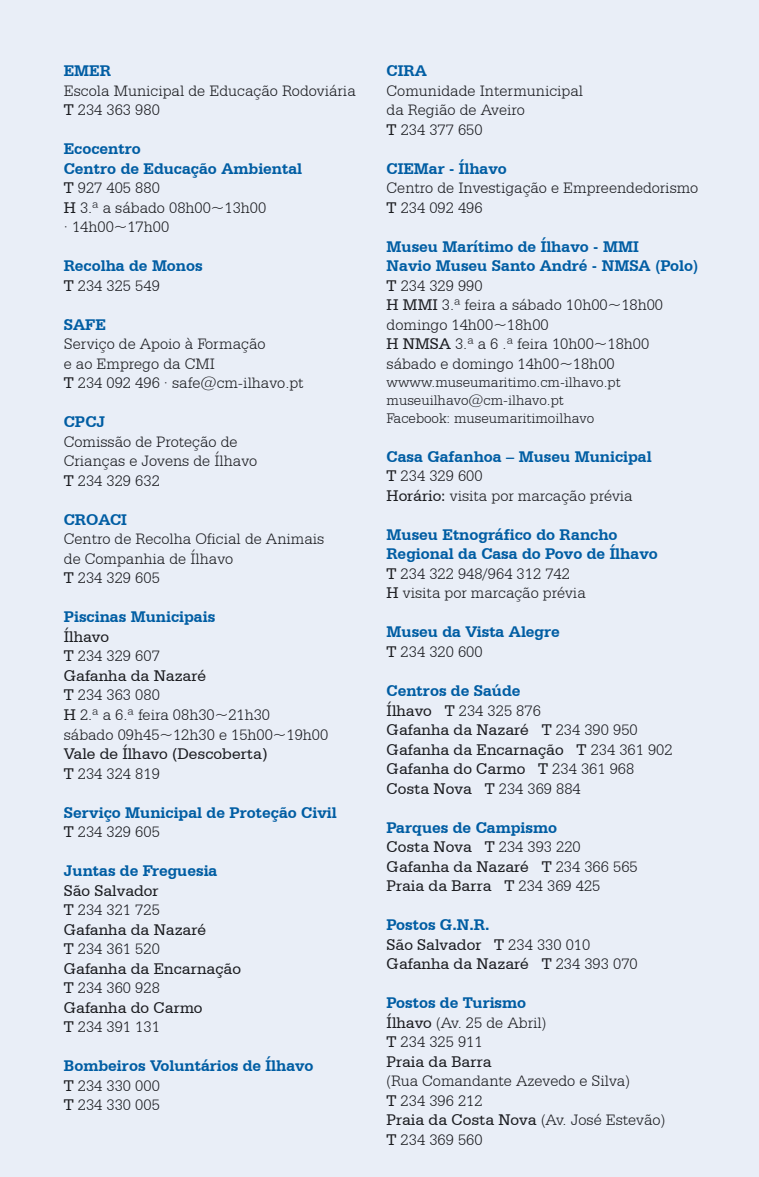
<style>
.page{position:relative;width:759px;height:1177px;background:#fff}
.page>*{position:absolute;margin:0;border:0;box-sizing:border-box;transform-origin:0 0}
.t1{font:300 16.25px/19.5px "Serifa BT";color:#1b1c20}
.t2{font:16.25px/19.5px "Serifa BT";color:#1b1c20}
.t3{font:700 16.25px/19.5px "Serifa BT";color:#005da3}
.t4{font:300 15px/18px "Serifa BT";color:#1b1c20}
.s1{font-weight:400}
.s2{font-weight:700;color:#005da3}
.s3{font-weight:400;color:#1b1c20}
.s4{font-weight:300;color:#1b1c20}
.s5{font-weight:300}
</style>
<div class="page">
<div style="left:0;top:0;width:758px;height:1176px;background:#e9eef7"></div>
<p class="t3" style="left:64px;top:61px;width:49px">EMER</p>
<p class="t1" style="left:64px;top:80px;width:293px">Escola Municipal de Educação Rodoviária<br><span class="s1">T</span> 234 363 980</p>
<p class="t1" style="left:64px;top:139px;width:240px"><span class="s2">Ecocentro<br>Centro de Educação Ambiental<br></span><span class="s1">T</span> 927 405 880<br><span class="s1">H</span> 3.ª a sábado 08h00~13h00<br>· 14h00~17h00</p>
<p class="t3" style="left:64px;top:256px;width:140px">Recolha de Monos<br><span class="s3">T</span> <span class="s4">234 325 549</span></p>
<p class="t3" style="left:64px;top:314px;width:44px">SAFE</p>
<p class="t1" style="left:64px;top:334px;width:241px">Serviço de Apoio à Formação<br>e ao Emprego da CMI<br><span class="s1">T</span> 234 092 496 · safe@cm-ilhavo.pt</p>
<p class="t3" style="left:64px;top:412px;width:43px">CPCJ</p>
<p class="t1" style="left:64px;top:431px;width:195px">Comissão de Proteção de<br>Crianças e Jovens de Ílhavo<br><span class="s1">T</span> 234 329 632</p>
<p class="t3" style="left:64px;top:509px;width:65px">CROACI</p>
<p class="t1" style="left:64px;top:529px;width:262px">Centro de Recolha Oficial de Animais de Companhia de Ílhavo<br><span class="s1">T</span> 234 329 605</p>
<p class="t3" style="left:64px;top:607px;width:153px">Piscinas Municipais</p>
<p class="t1" style="left:64px;top:626px;width:266px"><span class="s1">Ílhavo<br>T</span> 234 329 607<br><span class="s1">Gafanha da Nazaré<br>T</span> 234 363 080<br><span class="s1">H</span> 2.ª a 6.ª feira 08h30~21h30<br>sábado 09h45~12h30 e 15h00~19h00</p>
<p class="t2" style="left:64px;top:743px;width:205px">Vale de Ílhavo (Descoberta)<br>T <span class="s5">234 324 819</span></p>
<p class="t3" style="left:64px;top:802px;width:274px">Serviço Municipal de Proteção Civil<br><span class="s3">T</span> <span class="s4">234 329 605</span></p>
<p class="t3" style="left:64px;top:860px;width:155px">Juntas de Freguesia</p>
<p class="t2" style="left:64px;top:880px;width:178px">São Salvador<br>T <span class="s5">234 321 725<br></span>Gafanha da Nazaré<br>T <span class="s5">234 361 520<br></span>Gafanha da Encarnação<br>T <span class="s5">234 360 928<br></span>Gafanha do Carmo<br>T <span class="s5">234 391 131</span></p>
<p class="t3" style="left:64px;top:1055px;width:251px">Bombeiros Voluntários de Ílhavo<br><span class="s3">T</span> <span class="s4">234 330 000<br></span><span class="s3">T</span> <span class="s4">234 330 005</span></p>
<p class="t3" style="left:386px;top:61px;width:42px">CIRA</p>
<p class="t1" style="left:386px;top:80px;width:198px">Comunidade Intermunicipal da Região de Aveiro<br><span class="s1">T</span> 234 377 650</p>
<p class="t3" style="left:386px;top:158px;width:122px">CIEMar - Ílhavo</p>
<p class="t1" style="left:386px;top:178px;width:313px">Centro de Investigação e Empreendedorismo<br><span class="s1">T</span> 234 092 496</p>
<p class="t1" style="left:386px;top:236px;width:313px"><span class="s2">Museu Marítimo de Ílhavo - MMI<br>Navio Museu Santo André - NMSA (Polo)<br></span><span class="s1">T</span> 234 329 990<br><span class="s1">H MMI</span> 3.ª feira a sábado 10h00~18h00 domingo 14h00~18h00<br><span class="s1">H NMSA</span> 3.ª a 6 .ª feira 10h00~18h00 sábado e domingo 14h00~18h00</p>
<p class="t4" style="left:386px;top:373px;width:235px">wwww.museumaritimo.cm-ilhavo.pt museuilhavo@cm-ilhavo.pt<br>Facebook: museumaritimoilhavo</p>
<p class="t1" style="left:386px;top:446px;width:266px"><span class="s2">Casa Gafanhoa – Museu Municipal<br></span><span class="s1">T</span> 234 329 600<br><span class="s1">Horário:</span> visita por marcação prévia</p>
<p class="t3" style="left:386px;top:524px;width:272px">Museu Etnográfico do Rancho<br>Regional da Casa do Povo de Ílhavo<br><span class="s3">T</span> <span class="s4">234 322 948/964 312 742<br></span><span class="s3">H</span> <span class="s4">visita por marcação prévia</span></p>
<p class="t3" style="left:386px;top:622px;width:175px">Museu da Vista Alegre<br><span class="s3">T</span> <span class="s4">234 320 600</span></p>
<p class="t2" style="left:386px;top:680px;width:287px"><span class="s2">Centros de Saúde<br></span>Ílhavo T <span class="s5">234 325 876<br></span>Gafanha da Nazaré T <span class="s5">234 390 950<br></span>Gafanha da Encarnação T <span class="s5">234 361 902<br></span>Gafanha do Carmo T <span class="s5">234 361 968<br></span>Costa Nova T <span class="s5">234 369 884</span></p>
<p class="t2" style="left:386px;top:817px;width:252px"><span class="s2">Parques de Campismo<br></span>Costa Nova T <span class="s5">234 393 220<br></span>Gafanha da Nazaré T <span class="s5">234 366 565<br></span>Praia da Barra T <span class="s5">234 369 425</span></p>
<p class="t2" style="left:386px;top:914px;width:252px"><span class="s2">Postos G.N.R.<br></span>São Salvador T <span class="s5">234 330 010<br></span>Gafanha da Nazaré T <span class="s5">234 393 070</span></p>
<p class="t1" style="left:386px;top:992px;width:161px"><span class="s2">Postos de Turismo<br></span><span class="s1">Ílhavo</span> (Av. 25 de Abril)<br><span class="s1">T</span> 234 325 911<br><span class="s1">Praia da Barra</span></p>
<p class="t1" style="left:386px;top:1070px;width:280px">(Rua Comandante Azevedo e Silva)<br><span class="s1">T</span> 234 396 212<br><span class="s1">Praia da Costa Nova</span> (Av. José Estevão)<br><span class="s1">T</span> 234 369 560</p>
</div>
